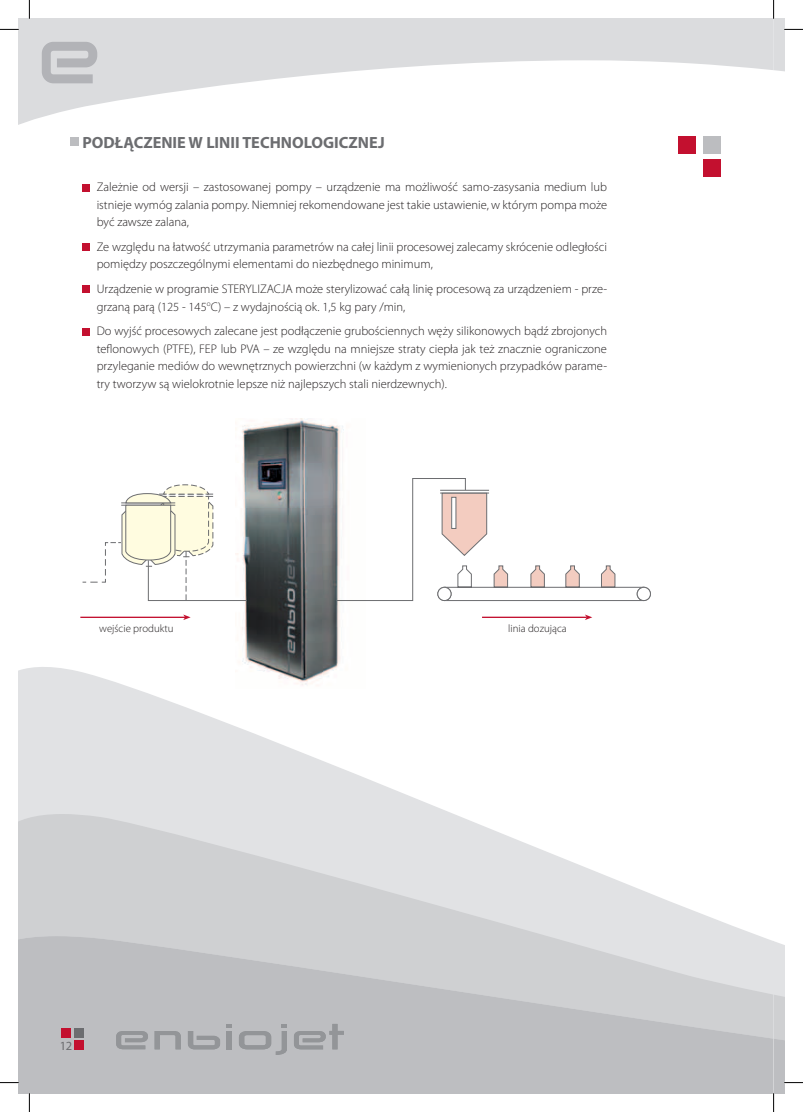
<style>
.page{position:relative;width:803px;height:1112px;background:#fff}
.page>*{position:absolute;margin:0;border:0;box-sizing:border-box;transform-origin:0 0}
.t1{font:700 16.25px "Myriad Pro";color:#6c6d70}
.t2{font:300 12.5px/17.5px "Myriad Pro";color:#231f20;text-align:justify}
.t3{font:12.5px "Myriad Pro";color:#6c6d70}
.t4{font:300 10.88px "Myriad Pro";color:#231f20}
</style>
<div class="page">
<svg style="left:19px;top:19px;width:754px;height:106px;fill:#dbdcde"></svg>
<svg style="left:19px;top:667px;width:432px;height:146px;fill:#e1e2e4"></svg>
<svg style="left:19px;top:813px;width:737px;height:122px"></svg>
<svg style="left:19px;top:935px;width:754px;height:157px;background:#c3c4c7"></svg>
<div style="left:74px;top:1027px;width:10px;height:10px;background:#6c6d70"></div>
<div style="left:74px;top:1040px;width:10px;height:9px;background:#c3102f"></div>
<div style="left:61px;top:1027px;width:10px;height:10px;background:#c3102f"></div>
<div style="left:703px;top:136px;width:17px;height:17px;background:#bcbdc0"></div>
<div style="left:703px;top:159px;width:17px;height:18px;background:#c3102f"></div>
<div style="left:678px;top:136px;width:18px;height:17px;background:#c3102f"></div>
<svg style="left:42px;top:42px;width:55px;height:41px;background:#c0c1c4"></svg>
<div style="left:226px;top:1030px;width:5px;height:19px;background:#939598"></div>
<svg style="left:188px;top:1030px;width:32px;height:19px"></svg>
<svg style="left:155px;top:1030px;width:26px;height:19px"></svg>
<svg style="left:116px;top:1030px;width:32px;height:18px"></svg>
<svg style="left:294px;top:1023px;width:50px;height:26px"></svg>
<svg style="left:226px;top:1023px;width:5px;height:3px"></svg>
<svg style="left:239px;top:1023px;width:48px;height:31px"></svg>
<img style="left:236px;top:418px;width:130px;height:270px">
<div style="left:83px;top:184px;width:7px;height:7px;background:#c3102f"></div>
<div style="left:83px;top:244px;width:7px;height:7px;background:#c3102f"></div>
<div style="left:83px;top:286px;width:7px;height:7px;background:#c3102f"></div>
<div style="left:83px;top:328px;width:7px;height:7px;background:#c3102f"></div>
<div style="left:70px;top:137px;width:9px;height:9px;background:#bcbdc0"></div>
<hr style="left:440px;top:492px;width:49px;height:1px;background:#6c6d70">
<hr style="left:440px;top:490px;width:49px;height:1px;background:#6c6d70">
<div style="left:444px;top:586px;width:200px;height:14px;border:1px solid #6c6d70"></div>
<div style="left:637px;top:587px;width:13px;height:13px;background:#fff;border-radius:50%"></div>
<div style="left:637px;top:586px;width:14px;height:14px;border:1px solid #6c6d70;border-radius:50%"></div>
<svg style="left:493px;top:565px;width:15px;height:23px"></svg>
<svg style="left:530px;top:565px;width:15px;height:23px"></svg>
<svg style="left:565px;top:565px;width:15px;height:23px"></svg>
<svg style="left:601px;top:565px;width:15px;height:23px"></svg>
<svg style="left:83px;top:484px;width:164px;height:117px"></svg>
<svg style="left:336px;top:477px;width:151px;height:124px"></svg>
<hr style="left:80px;top:616px;width:105px;height:1px;background:#c3102f">
<svg style="left:183px;top:614px;width:8px;height:6px"></svg>
<hr style="left:482px;top:616px;width:105px;height:1px;background:#c3102f">
<svg style="left:585px;top:614px;width:7px;height:6px"></svg>
<svg style="left:0;top:29px;width:19px;height:1px"></svg>
<svg style="left:0;top:1081px;width:19px;height:2px"></svg>
<svg style="left:29px;top:0;width:1px;height:19px"></svg>
<svg style="left:29px;top:1092px;width:1px;height:19px"></svg>
<svg style="left:773px;top:0;width:30px;height:72px"></svg>
<svg style="left:773px;top:941px;width:30px;height:170px"></svg>
<h1 class="t1" style="left:83px;top:136px;width:304px">PODŁĄCZENIE W LINII TECHNOLOGICZNEJ</h1>
<p class="t2" style="left:97px;top:179px;width:512px">Zależnie od wersji – zastosowanej pompy – urządzenie ma możliwość samo-zasysania medium lub istnieje wymóg zalania pompy. Niemniej rekomendowane jest takie ustawienie, w którym pompa może być zawsze zalana,</p>
<p class="t2" style="left:97px;top:239px;width:512px">Ze względu na łatwość utrzymania parametrów na całej linii procesowej zalecamy skrócenie odległości pomiędzy poszczególnymi elementami do niezbędnego minimum,</p>
<p class="t2" style="left:97px;top:281px;width:512px">Urządzenie w programie STERYLIZACJA może sterylizować całą linię procesową za urządzeniem - prze&shy;grzaną parą (125 - 145<sup>o</sup>C) – z wydajnością ok. 1,5 kg pary /min,</p>
<p class="t2" style="left:97px;top:323px;width:512px">Do wyjść procesowych zalecane jest podłączenie grubościennych węży silikonowych bądź zbrojonych teflonowych (PTFE), FEP lub PVA – ze względu na mniejsze straty ciepła jak też znacznie ograniczone przyleganie mediów do wewnętrznych powierzchni (w każdym z wymienionych przypadków parame&shy;try tworzyw są wielokrotnie lepsze niż najlepszych stali nierdzewnych).</p>
<p class="t4" style="left:99px;top:624px;width:76px">wejście produktu</p>
<p class="t4" style="left:508px;top:624px;width:60px">linia dozująca</p>
<p class="t3" style="left:60px;top:1040px;width:14px">12</p>
</div>
